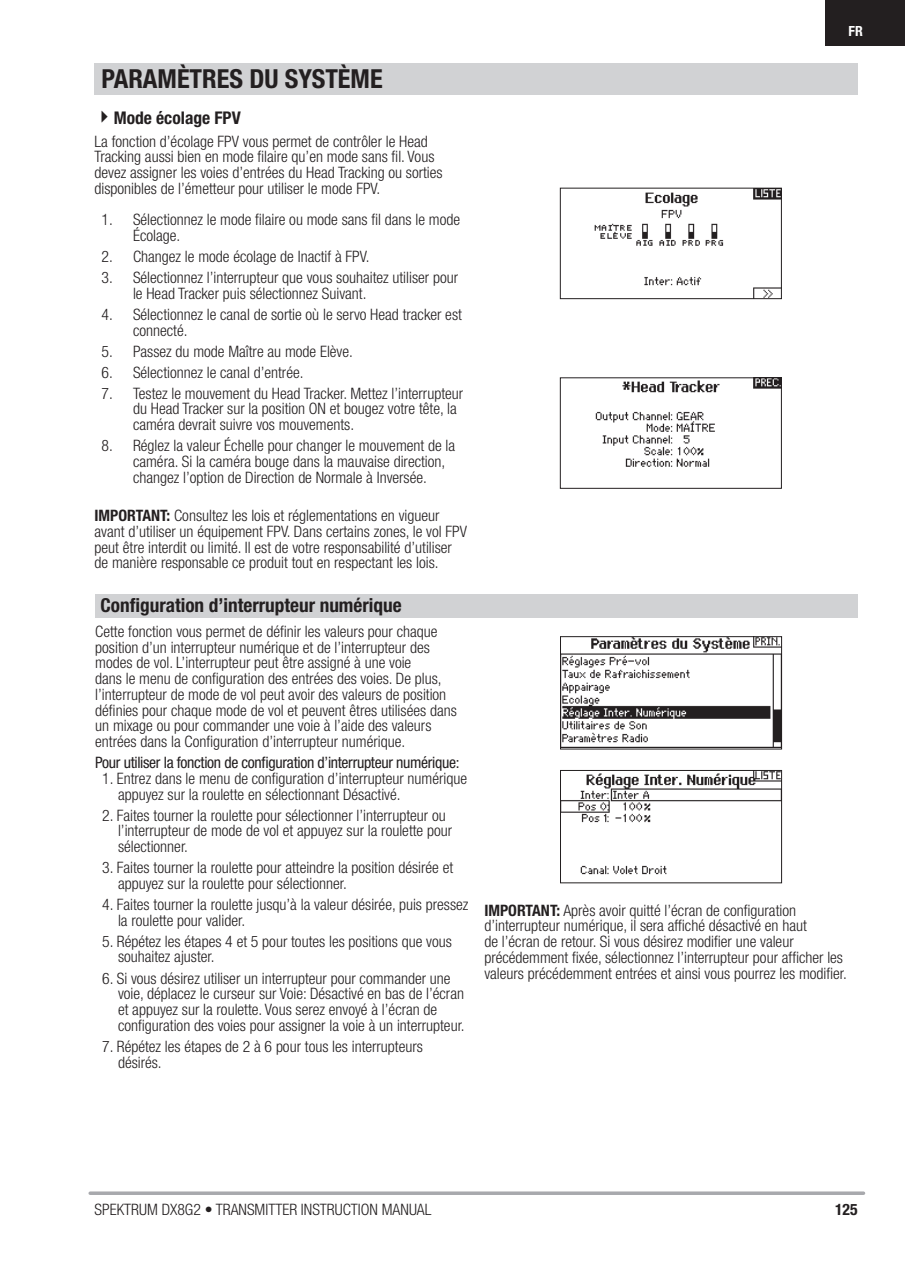
<style>
.page{position:relative;width:905px;height:1272px;background:#fff}
.page>*{position:absolute;margin:0;border:0;box-sizing:border-box;transform-origin:0 0}
.t1{font:700 condensed 26.25px "Helvetica Neue LT Std";color:#231f20}
.t2{font:700 condensed 19.25px "Helvetica Neue LT Std";color:#231f20}
.t3{font:700 condensed 17.5px "Helvetica Neue LT Std";color:#231f20}
.t4{font:300 condensed 15.75px/15.8px "Helvetica Neue LT Std";color:#231f20}
.t5{font:condensed 15.75px "Helvetica Neue LT Std";letter-spacing:-.02em;color:#231f20}
.t6{font:700 condensed 15.75px "Helvetica Neue LT Std";color:#231f20}
.t7{font:700 condensed 14px "Helvetica Neue LT Std";color:#fff}
.s1{font-weight:700}
</style>
<div class="page">
<svg style="left:90px;top:1191px;width:773px;height:4px;background:#b2b3b6"></svg>
<div style="left:825px;top:0;width:80px;height:45px;background:#231f20"></div>
<div style="left:94px;top:63px;width:763px;height:31px;background:#d1d2d4"></div>
<div style="left:95px;top:594px;width:762px;height:24px;background:#d1d2d4"></div>
<img style="left:594px;top:190px;width:185px;height:107px">
<div style="left:560px;top:188px;width:221px;height:111px;border:1px solid #231f20"></div>
<img style="left:595px;top:379px;width:184px;height:88px">
<div style="left:560px;top:377px;width:221px;height:112px;border:1px solid #231f20"></div>
<img style="left:562px;top:638px;width:218px;height:109px">
<div style="left:560px;top:636px;width:222px;height:113px;border:1px solid #231f20"></div>
<img style="left:562px;top:772px;width:218px;height:103px">
<div style="left:560px;top:770px;width:222px;height:113px;border:1px solid #231f20"></div>
<h1 class="t1" style="left:102px;top:63px;width:29px">Param</h1>
<h1 class="t1" style="left:177px;top:63px;width:27px">ètres</h1>
<h1 class="t1" style="left:249px;top:63px;width:50px">du syst</h1>
<h1 class="t1" style="left:338px;top:63px;width:29px">ème</h1>
<p class="t3" style="left:94px;top:107px;width:148px">✔Mode écolage FPV</p>
<p class="t4" style="left:94px;top:133px;width:349px">La fonction d’écolage FPV vous permet de contrôler le Head Tracking aussi bien en mode filaire qu’en mode sans fil. Vous devez assigner les voies d’entrées du Head Tracking ou sorties disponibles de l’émetteur pour utiliser le mode FPV.</p>
<p class="t4" style="left:133px;top:212px;width:328px;text-indent:-32px">1. Sélectionnez le mode filaire ou mode sans fil dans le mode<br>Écolage.</p>
<p class="t4" style="left:101px;top:248px;width:269px">2. Changez le mode écolage de Inactif à FPV.</p>
<p class="t4" style="left:133px;top:269px;width:326px;text-indent:-32px">3. Sélectionnez l’interrupteur que vous souhaitez utiliser pour le Head Tracker puis sélectionnez Suivant.</p>
<p class="t4" style="left:133px;top:306px;width:330px;text-indent:-32px">4. Sélectionnez le canal de sortie où le servo Head tracker est connecté.</p>
<p class="t4" style="left:101px;top:343px;width:253px">5. Passez du mode Maître au mode Elève.</p>
<p class="t4" style="left:101px;top:364px;width:203px">6. Sélectionnez le canal d’entrée.</p>
<p class="t4" style="left:133px;top:385px;width:332px;text-indent:-32px">7. Testez le mouvement du Head Tracker. Mettez l’interrupteur du Head Tracker sur la position ON et bougez votre tête, la caméra devrait suivre vos mouvements.</p>
<p class="t4" style="left:133px;top:437px;width:324px;text-indent:-31px">8. Réglez la valeur Échelle pour changer le mouvement de la caméra. Si la caméra bouge dans la mauvaise direction, changez l’option de Direction de Normale à Inversée.</p>
<p class="t4" style="left:94px;top:507px;width:374px"><span class="s1">IMPORTANT:</span> Consultez les lois et réglementations en vigueur avant d’utiliser un équipement FPV. Dans certains zones, le vol FPV peut être interdit ou limité. Il est de votre responsabilité d’utiliser de manière responsable ce produit tout en respectant les lois.</p>
<p class="t2" style="left:100px;top:593px;width:303px">Configuration d’interrupteur numérique</p>
<p class="t4" style="left:95px;top:623px;width:363px">Cette fonction vous permet de définir les valeurs pour chaque position d’un interrupteur numérique et de l’interrupteur des modes de vol. L’interrupteur peut être assigné à une voie<br>dans le menu de configuration des entrées des voies. De plus, l’interrupteur de mode de vol peut avoir des valeurs de position définies pour chaque mode de vol et peuvent êtres utilisées dans un mixage ou pour commander une voie à l’aide des valeurs entrées dans la Configuration d’interrupteur numérique.</p>
<p class="t5" style="left:95px;top:753px;width:366px">Pour utiliser la fonction de configuration d’interrupteur numérique:</p>
<p class="t4" style="left:118px;top:770px;width:350px;text-indent:-16px">1. Entrez dans le menu de configuration d’interrupteur numérique appuyez sur la roulette en sélectionnant Désactivé.</p>
<p class="t4" style="left:118px;top:807px;width:335px;text-indent:-16px">2. Faites tourner la roulette pour sélectionner l’interrupteur ou l’interrupteur de mode de vol et appuyez sur la roulette pour sélectionner.</p>
<p class="t4" style="left:118px;top:859px;width:337px;text-indent:-16px">3. Faites tourner la roulette pour atteindre la position désirée et appuyez sur la roulette pour sélectionner.</p>
<p class="t4" style="left:118px;top:896px;width:352px;text-indent:-16px">4. Faites tourner la roulette jusqu’à la valeur désirée, puis pressez la roulette pour valider.</p>
<p class="t4" style="left:118px;top:933px;width:335px;text-indent:-16px">5. Répétez les étapes 4 et 5 pour toutes les positions que vous souhaitez ajuster.</p>
<p class="t4" style="left:118px;top:970px;width:348px;text-indent:-16px">6. Si vous désirez utiliser un interrupteur pour commander une voie, déplacez le curseur sur Voie: Désactivé en bas de l’écran et appuyez sur la roulette. Vous serez envoyé à l’écran de configuration des voies pour assigner la voie à un interrupteur.</p>
<p class="t4" style="left:118px;top:1038px;width:306px;text-indent:-16px">7. Répétez les étapes de 2 à 6 pour tous les interrupteurs désirés.</p>
<p class="t7" style="left:848px;top:23px;width:16px">FR</p>
<p class="t4" style="left:484px;top:902px;width:364px"><span class="s1">IMPORTANT:</span> Après avoir quitté l’écran de configuration d’interrupteur numérique, il sera affiché désactivé en haut<br>de l’écran de retour. Si vous désirez modifier une valeur précédemment fixée, sélectionnez l’interrupteur pour afficher les valeurs précédemment entrées et ainsi vous pourrez les modifier.</p>
<p class="t4" style="left:94px;top:1201px;width:338px">SPEKTRUM DX8G2 • TRANSMITTER INSTRUCTION MANUAL</p>
<p class="t6" style="left:835px;top:1199px;width:24px">125</p>
</div>
